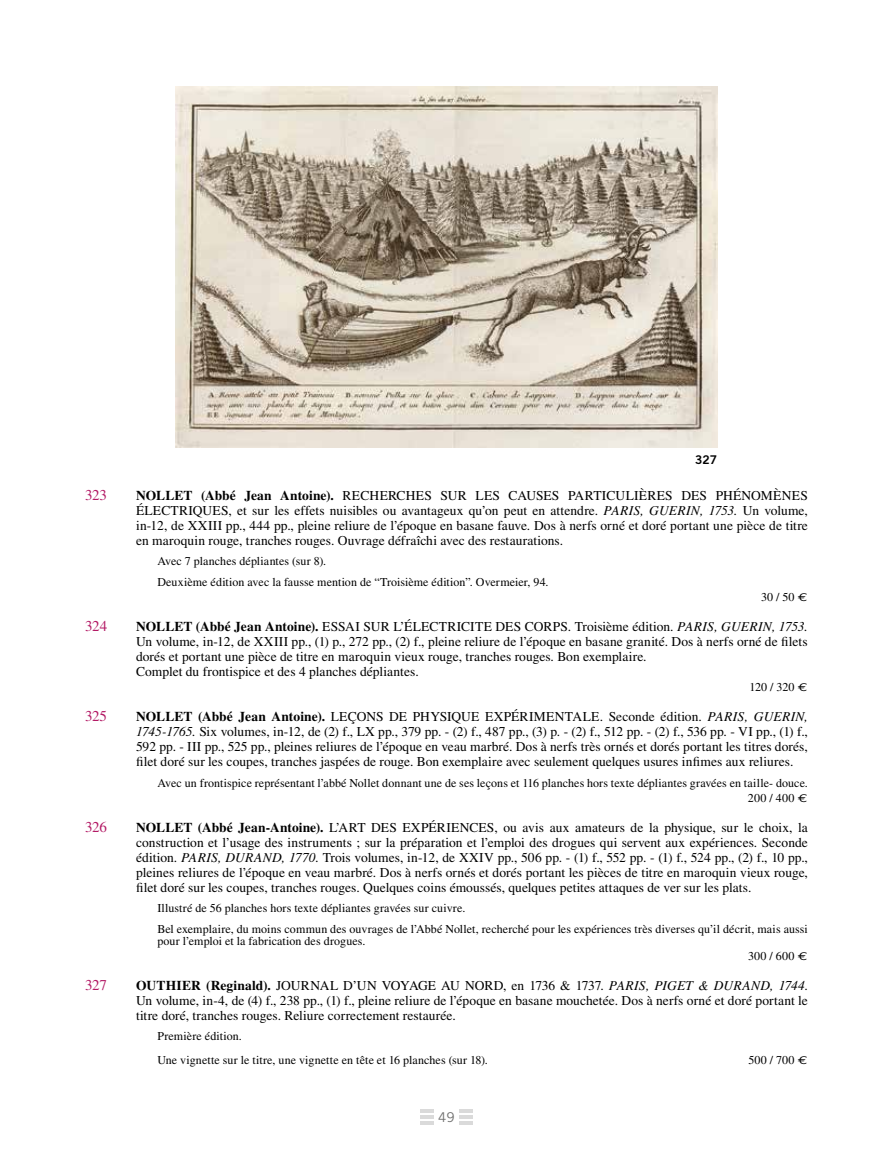
<style>
.page{position:relative;width:893px;height:1149px;background:#fff}
.page>*{position:absolute;margin:0;border:0;box-sizing:border-box;transform-origin:0 0}
.t1{font:15px "Times LT Std";letter-spacing:-.015em;color:#b31a65}
.t2{font:13.5px/15px "Times LT Std";letter-spacing:.005em;color:#000;text-align:justify}
.t3{font:13.5px "Trade Gothic LT Std";color:#6f6f6e}
.t4{font:12px/20.5px "Times LT Std";letter-spacing:.01em;color:#000}
.t5{font:12px "Trade Gothic LT Std Bd 2";color:#000}
.s1{font-weight:700}
.s2{font-style:italic}
.s3{font-family:"Euro Mono Std";font-size:11.25px}
</style>
<div class="page">
<hr style="left:420px;top:1109px;width:14px;height:3px;background:#dadada">
<svg style="left:420px;top:1115px;width:14px;height:3px"></svg>
<hr style="left:420px;top:1120px;width:14px;height:3px;background:#dadada">
<hr style="left:459px;top:1109px;width:14px;height:3px;background:#dadada">
<svg style="left:459px;top:1115px;width:14px;height:3px"></svg>
<hr style="left:459px;top:1120px;width:14px;height:3px;background:#dadada">
<img style="left:176px;top:86px;width:541px;height:361px">
<p class="t5" style="left:695px;top:452px;width:23px">327</p>
<p class="t1" style="left:85px;top:486px;width:23px">323</p>
<p class="t2" style="left:136px;top:487px;width:673px"><span class="s1">NOLLET (Abbé Jean Antoine).</span> RECHERCHES SUR LES CAUSES PARTICULIÈRES DES PHÉNOMÈNES ÉLECTRIQUES, et sur les effets nuisibles ou avantageux qu’on peut en attendre. <span class="s2">PARIS, GUERIN, 1753.</span> Un volume, in-12, de XXIII pp., 444 pp., pleine reliure de l’époque en basane fauve. Dos à nerfs orné et doré portant une pièce de titre en maroquin rouge, tranches rouges. Ouvrage défraîchi avec des restaurations.</p>
<p class="t4" style="left:157px;top:551px;width:393px">Avec 7 planches dépliantes (sur 8).<br>Deuxième édition avec la fausse mention de “Troisième édition”. Overmeier, 94.</p>
<p class="t4" style="left:761px;top:586px;width:48px">30 / 50 <span class="s3">€</span></p>
<p class="t1" style="left:85px;top:617px;width:24px">324</p>
<p class="t2" style="left:136px;top:618px;width:673px;text-align:left"><span class="s1">NOLLET (Abbé Jean Antoine).</span> ESSAI SUR L’ÉLECTRICITE DES CORPS. Troisième édition. <span class="s2">PARIS, GUERIN, 1753.<br></span>Un volume, in-12, de XXIII pp., (1) p., 272 pp., (2) f., pleine reliure de l’époque en basane granité. Dos à nerfs orné de filets dorés et portant une pièce de titre en maroquin vieux rouge, tranches rouges. Bon exemplaire.<br>Complet du frontispice et des 4 planches dépliantes.</p>
<p class="t4" style="left:749px;top:676px;width:60px">120 / 320 <span class="s3">€</span></p>
<p class="t1" style="left:85px;top:707px;width:24px">325</p>
<p class="t2" style="left:136px;top:708px;width:673px"><span class="s1">NOLLET (Abbé Jean Antoine).</span> LEÇONS DE PHYSIQUE EXPÉRIMENTALE. Seconde édition. <span class="s2">PARIS, GUERIN, 1745-1765.</span> Six volumes, in-12, de (2) f., LX pp., 379 pp. - (2) f., 487 pp., (3) p. - (2) f., 512 pp. - (2) f., 536 pp. - VI pp., (1) f., 592 pp. - III pp., 525 pp., pleines reliures de l’époque en veau marbré. Dos à nerfs très ornés et dorés portant les titres dorés, filet doré sur les coupes, tranches jaspées de rouge. Bon exemplaire avec seulement quelques usures infimes aux reliures.</p>
<p class="t4" style="left:157px;top:774px;width:652px;line-height:15px;text-align:right">Avec un frontispice représentant l’abbé Nollet donnant une de ses leçons et 116 planches hors texte dépliantes gravées en taille- douce.<br>200 / 400 <span class="s3">€</span></p>
<p class="t1" style="left:85px;top:818px;width:24px">326</p>
<p class="t2" style="left:136px;top:819px;width:673px"><span class="s1">NOLLET (Abbé Jean-Antoine).</span> L’ART DES EXPÉRIENCES, ou avis aux amateurs de la physique, sur le choix, la construction et l’usage des instruments ; sur la préparation et l’emploi des drogues qui servent aux expériences. Seconde édition. <span class="s2">PARIS, DURAND, 1770.</span> Trois volumes, in-12, de XXIV pp., 506 pp. - (1) f., 552 pp. - (1) f., 524 pp., (2) f., 10 pp., pleines reliures de l’époque en veau marbré. Dos à nerfs ornés et dorés portant les pièces de titre en maroquin vieux rouge, filet doré sur les coupes, tranches rouges. Quelques coins émoussés, quelques petites attaques de ver sur les plats.</p>
<p class="t4" style="left:157px;top:897px;width:652px">Illustré de 56 planches hors texte dépliantes gravées sur cuivre.<br>Bel exemplaire, du moins commun des ouvrages de l’Abbé Nollet, recherché pour les expériences très diverses qu’il décrit, mais aussi</p>
<p class="t4" style="left:157px;top:930px;width:210px">pour l’emploi et la fabrication des drogues.</p>
<p class="t4" style="left:748px;top:945px;width:61px">300 / 600 <span class="s3">€</span></p>
<p class="t1" style="left:85px;top:976px;width:23px">327</p>
<p class="t2" style="left:136px;top:977px;width:673px"><span class="s1">OUTHIER (Reginald).</span> JOURNAL D’UN VOYAGE AU NORD, en 1736 &amp; 1737. <span class="s2">PARIS, PIGET &amp; DURAND, 1744</span>.<br>Un volume, in-4, de (4) f., 238 pp., (1) f., pleine reliure de l’époque en basane mouchetée. Dos à nerfs orné et doré portant le titre doré, tranches rouges. Reliure correctement restaurée.</p>
<p class="t4" style="left:157px;top:1024px;width:332px;line-height:23.5px">Première édition.<br>Une vignette sur le titre, une vignette en tête et 16 planches (sur 18).</p>
<p class="t4" style="left:748px;top:1049px;width:61px">500 / 700 <span class="s3">€</span></p>
<p class="t3" style="left:438px;top:1108px;width:18px">49</p>
</div>
